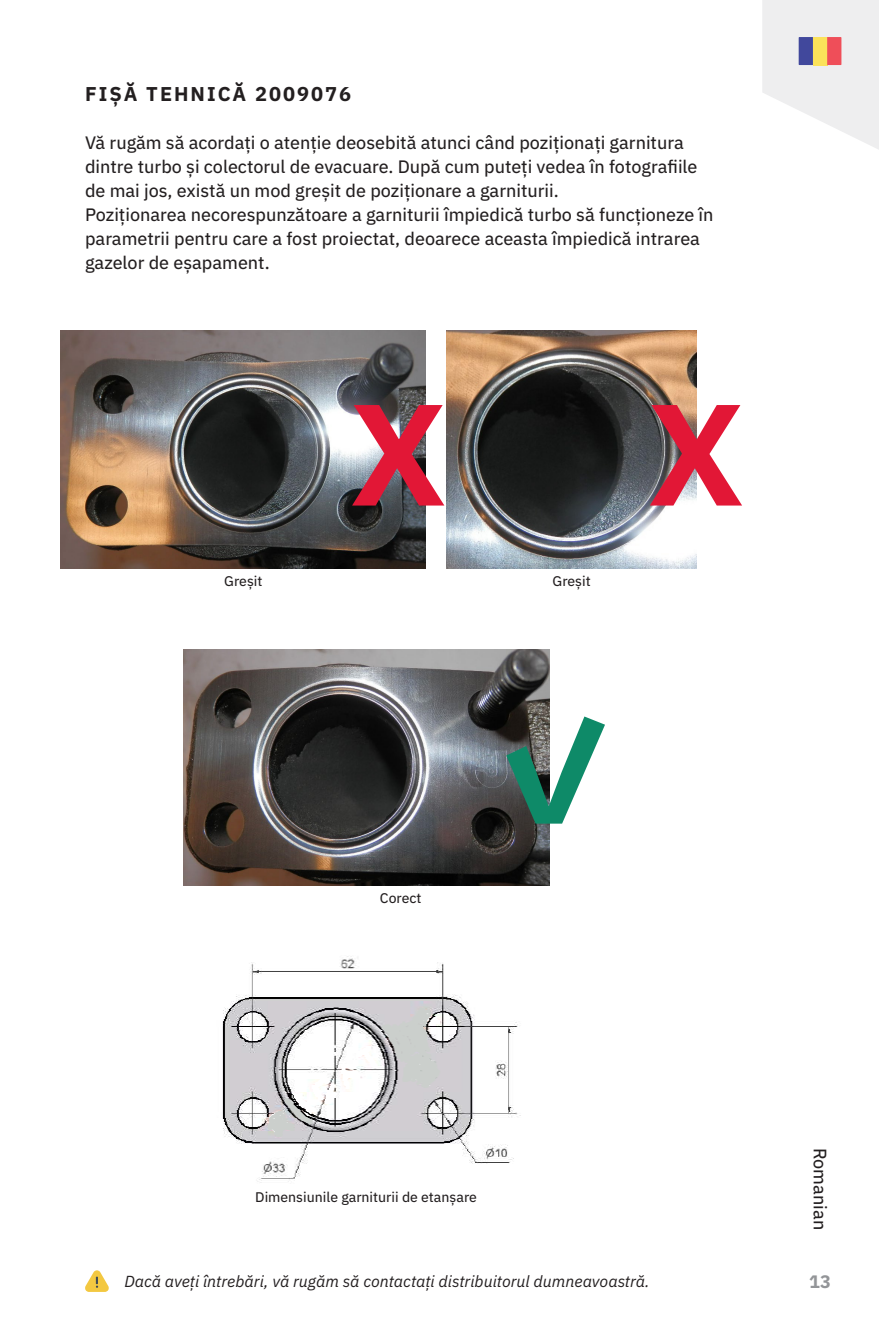
<style>
.page{position:relative;width:879px;height:1338px;background:#fff}
.page>*{position:absolute;margin:0;border:0;box-sizing:border-box;transform-origin:0 0}
.t1{font:700 144px "IBM Plex Sans";color:#e21736}
.t2{font:700 144px "IBM Plex Sans";color:#0e8a68}
.t3{font:700 20px "IBM Plex Sans";letter-spacing:.1em;color:#231f20}
.t4{font:18px/24px "IBM Plex Sans Text";color:#231f20}
.t5{font:700 18px "IBM Plex Sans";color:#939598}
.t6{font:italic 16px "IBM Plex Sans";color:#231f20}
.t7{font:14px "IBM Plex Sans Text";color:#231f20}
</style>
<div class="page">
<svg style="left:85px;top:1270px;width:24px;height:22px"></svg>
<svg style="left:762px;top:0;width:117px;height:150px"></svg>
<img style="left:61px;top:331px;width:365px;height:237px">
<img style="left:447px;top:331px;width:249px;height:237px">
<img style="left:184px;top:649px;width:365px;height:237px">
<img style="left:222px;top:956px;width:299px;height:227px">
<p class="t3" style="left:85px;top:78px;width:267px">FIȘĂ TEHNICĂ 2009076</p>
<p class="t4" style="left:85px;top:129px;width:614px">Vă rugăm să acordați o atenție deosebită atunci când poziționați garnitura dintre turbo și colectorul de evacuare. După cum puteți vedea în fotografiile de mai jos, există un mod greșit de poziționare a garniturii.</p>
<p class="t4" style="left:85px;top:201px;width:630px">Poziționarea necorespunzătoare a garniturii împiedică turbo să funcționeze în parametrii pentru care a fost proiectat, deoarece aceasta împiedică intrarea gazelor de eșapament.</p>
<p class="t1" style="left:350px;top:340px;width:98px">X</p>
<p class="t1" style="left:647px;top:340px;width:98px">X</p>
<p class="t7" style="left:224px;top:571px;width:40px">Greșit</p>
<p class="t7" style="left:552px;top:571px;width:40px">Greșit</p>
<p class="t7" style="left:380px;top:887px;width:43px">Corect</p>
<p class="t2" style="left:490px;top:658px;width:133px">✓</p>
<p class="t7" style="left:255px;top:1186px;width:223px">Dimensiunile garniturii de etanșare</p>
<p class="t6" style="left:124px;top:1269px;width:527px">Dacă aveți întrebări, vă rugăm să contactați distribuitorul dumneavoastră.</p>
<p class="t4" style="left:834px;top:1148px;width:84px;rotate:90deg">Romanian</p>
<p class="t5" style="left:809px;top:1268px;width:23px">13</p>
</div>
